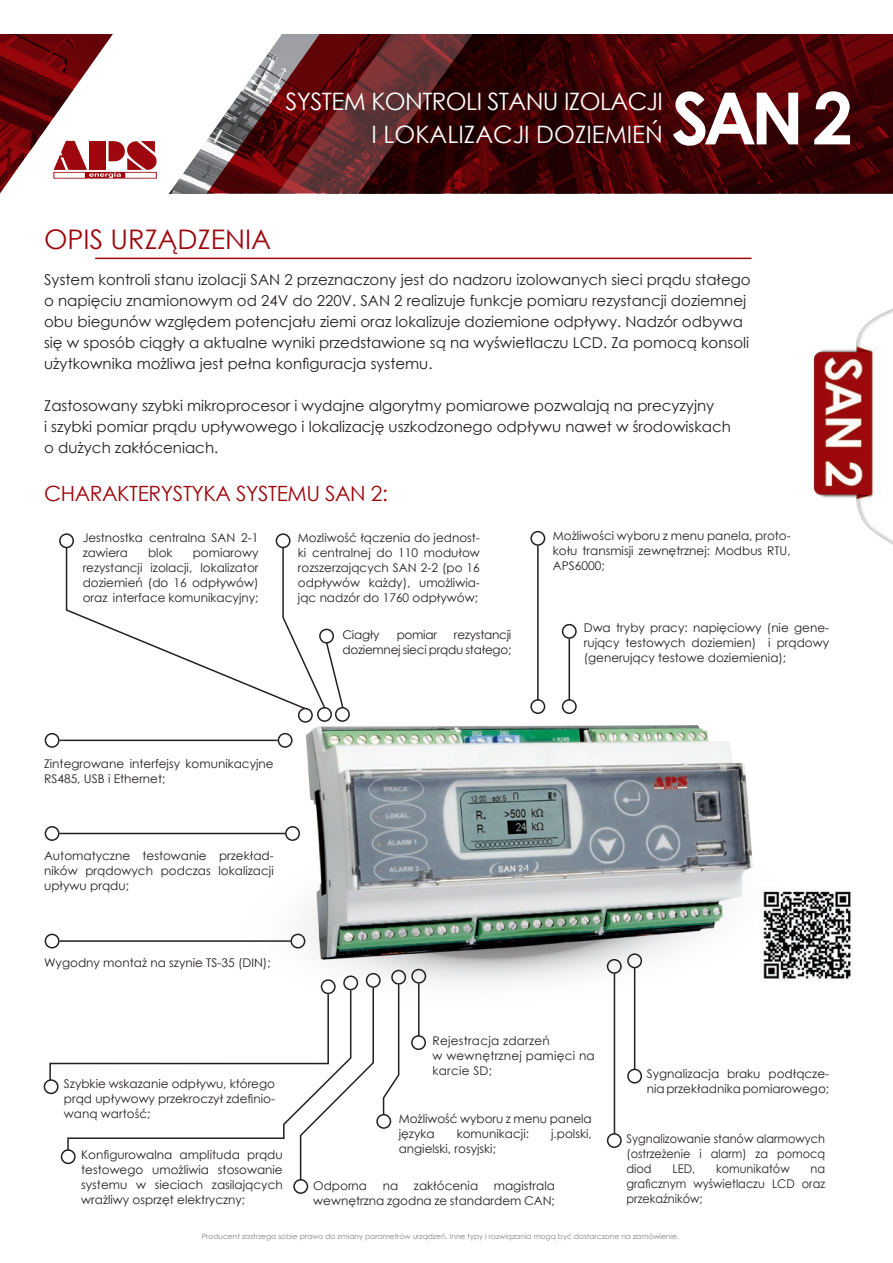
<style>
.page{position:relative;width:893px;height:1263px;background:#fff}
.page>*{position:absolute;margin:0;border:0;box-sizing:border-box;transform-origin:0 0}
.t1{font:700 72px "Century Gothic";color:#fff}
.Nagłówek_duży{font:27px "Century Gothic";color:#9d070d}
.t2{font:24px/33px "Century Gothic";letter-spacing:-.025em;color:#fff;text-align:right}
.t3{font:21px "Century Gothic";letter-spacing:-.02em;color:#9d070d}
.Tekst{font:15px/21px "Century Gothic";color:#231f20}
.Tekst-2{font:12px/15px "Century Gothic";color:#231f20;text-align:justify}
.Tekst-3{font:12px/15px "Century Gothic";color:#231f20;text-align:justify;scale:.94 1}
.Tekst-4{font:12px/15px "Century Gothic";letter-spacing:.02em;color:#231f20}
.Tekst-5{font:12px/15px "Century Gothic";letter-spacing:-.02em;color:#231f20;text-align:right}
.t4{font:7.5px "Century Gothic";color:#808285}
</style>
<div class="page">
<img style="left:120px;top:699px;width:732px;height:340px">
<svg style="left:551px;top:34px;width:342px;height:159px;background:#430205"></svg>
<svg style="left:283px;top:34px;width:268px;height:159px;background:#4b1416"></svg>
<svg style="left:0;top:34px;width:283px;height:160px"></svg>
<svg style="left:0;top:34px;width:157px;height:159px"></svg>
<div style="left:44px;top:1079px;width:15px;height:15px;border:2px solid #231f20;border-radius:50%"></div>
<div style="left:321px;top:979px;width:15px;height:15px;border:2px solid #231f20;border-radius:50%"></div>
<div style="left:343px;top:975px;width:15px;height:15px;border:2px solid #231f20;border-radius:50%"></div>
<div style="left:366px;top:973px;width:15px;height:15px;border:2px solid #231f20;border-radius:50%"></div>
<div style="left:391px;top:970px;width:15px;height:15px;border:2px solid #231f20;border-radius:50%"></div>
<div style="left:411px;top:969px;width:15px;height:15px;border:2px solid #231f20;border-radius:50%"></div>
<div style="left:411px;top:1035px;width:15px;height:15px;border:2px solid #231f20;border-radius:50%"></div>
<svg style="left:382px;top:983px;width:18px;height:133px"></svg>
<div style="left:376px;top:1114px;width:15px;height:15px;border:2px solid #231f20;border-radius:50%"></div>
<div style="left:293px;top:1179px;width:15px;height:15px;border:2px solid #231f20;border-radius:50%"></div>
<div style="left:627px;top:1069px;width:15px;height:14px;border:2px solid #231f20;border-radius:50%"></div>
<div style="left:607px;top:1133px;width:15px;height:15px;border:2px solid #231f20;border-radius:50%"></div>
<div style="left:627px;top:953px;width:15px;height:15px;border:2px solid #231f20;border-radius:50%"></div>
<div style="left:607px;top:959px;width:15px;height:15px;border:2px solid #231f20;border-radius:50%"></div>
<hr style="left:634px;top:968px;width:1px;height:101px;background:#231f20">
<hr style="left:614px;top:973px;width:1px;height:161px;background:#231f20">
<img style="left:813px;top:308px;width:80px;height:237px">
<div style="left:298px;top:708px;width:15px;height:15px;border:2px solid #231f20;border-radius:50%"></div>
<div style="left:317px;top:707px;width:15px;height:15px;border:2px solid #231f20;border-radius:50%"></div>
<div style="left:335px;top:707px;width:15px;height:15px;border:2px solid #231f20;border-radius:50%"></div>
<div style="left:59px;top:533px;width:15px;height:15px;border:2px solid #231f20;border-radius:50%"></div>
<div style="left:276px;top:533px;width:15px;height:15px;border:2px solid #231f20;border-radius:50%"></div>
<div style="left:562px;top:699px;width:15px;height:15px;border:2px solid #231f20;border-radius:50%"></div>
<div style="left:530px;top:699px;width:15px;height:15px;border:2px solid #231f20;border-radius:50%"></div>
<div style="left:530px;top:531px;width:15px;height:15px;border:2px solid #231f20;border-radius:50%"></div>
<div style="left:562px;top:624px;width:15px;height:15px;border:2px solid #231f20;border-radius:50%"></div>
<svg style="left:49px;top:986px;width:326px;height:196px"></svg>
<svg style="left:65px;top:546px;width:280px;height:164px"></svg>
<hr style="left:95px;top:258px;width:657px;height:1px;background:#9d070d">
<hr style="left:418px;top:984px;width:1px;height:52px;background:#231f20">
<hr style="left:568px;top:639px;width:2px;height:62px;background:#231f20">
<hr style="left:537px;top:546px;width:2px;height:155px;background:#231f20">
<div style="left:278px;top:733px;width:15px;height:15px;border:2px solid #231f20;border-radius:50%"></div>
<div style="left:285px;top:826px;width:15px;height:15px;border:2px solid #231f20;border-radius:50%"></div>
<div style="left:290px;top:934px;width:15px;height:14px;border:2px solid #231f20;border-radius:50%"></div>
<div style="left:45px;top:733px;width:15px;height:15px;border:2px solid #231f20;border-radius:50%"></div>
<div style="left:45px;top:826px;width:15px;height:15px;border:2px solid #231f20;border-radius:50%"></div>
<div style="left:45px;top:934px;width:15px;height:14px;border:2px solid #231f20;border-radius:50%"></div>
<hr style="left:60px;top:740px;width:218px;height:1px;background:#231f20">
<hr style="left:60px;top:833px;width:225px;height:1px;background:#231f20">
<hr style="left:60px;top:940px;width:230px;height:2px;background:#231f20">
<p class="t2" style="left:286px;top:85px;width:379px">SYSTEM KONTROLI STANU IZOLACJI<br>I LOKALIZACJI DOZIEMIEŃ</p>
<p class="t1" style="left:671px;top:64px;width:183px">SAN 2</p>
<p class="Nagłówek_duży" style="left:44px;top:220px;width:229px">OPIS URZĄDZENIA</p>
<p class="Tekst" style="left:44px;top:268px;width:708px">System kontroli stanu izolacji SAN 2 przeznaczony jest do nadzoru izolowanych sieci prądu stałego o napięciu znamionowym od 24V do 220V. SAN 2 realizuje funkcje pomiaru rezystancji doziemnej obu biegunów względem potencjału ziemi oraz lokalizuje doziemione odpływy. Nadzór odbywa się w sposób ciągły a aktualne wyniki przedstawione są na wyświetlaczu LCD. Za pomocą konsoli użytkownika możliwa jest pełna konfiguracja systemu.</p>
<p class="Tekst" style="left:44px;top:395px;width:688px">Zastosowany szybki mikroprocesor i wydajne algorytmy pomiarowe pozwalają na precyzyjny<br>i szybki pomiar prądu upływowego i lokalizację uszkodzonego odpływu nawet w środowiskach o dużych zakłóceniach.</p>
<p class="t3" style="left:44px;top:479px;width:345px">CHARAKTERYSTYKA SYSTEMU SAN 2:</p>
<p class="Tekst-2" style="left:83px;top:530px;width:177px">Jestnostka centralna SAN 2-1 zawiera</p>
<p class="Tekst-2" style="left:83px;top:545px;width:177px;text-indent:110px">pomiarowy rezystancji izolacji, lokalizator doziemień (do 16 odpływów) oraz interface komunikacyjny;</p>
<p class="Tekst-2" style="left:148px;top:545px;width:26px">blok</p>
<p class="Tekst-2" style="left:298px;top:530px;width:183px">Mozliwość łączenia do jednost&shy;ki centralnej do 110 modułow rozszerzających SAN 2-2 (po 16 odpływów każdy), umożliwia&shy;jąc nadzór do 1760 odpływów;</p>
<p class="Tekst-5" style="left:342px;top:627px;width:170px">rezystancji<br>doziemnej sieci prądu stałego;</p>
<p class="Tekst-2" style="left:342px;top:627px;width:39px">Ciagły</p>
<p class="Tekst-2" style="left:397px;top:627px;width:42px">pomiar</p>
<p class="Tekst-2" style="left:553px;top:528px;width:239px">Możliwości wyboru z menu panela, proto&shy;kołu transmisji zewnętrznej: Modbus RTU, APS6000;</p>
<p class="Tekst-2" style="left:584px;top:619px;width:247px">Dwa tryby pracy: napięciowy (nie gene&shy;rujący testowych doziemien) i prądowy (generujący testowe doziemienia);</p>
<p class="Tekst-2" style="left:44px;top:756px;width:231px">Zintegrowane interfejsy komunikacyjne<br>RS485, USB i Ethernet;</p>
<p class="Tekst-2" style="left:44px;top:848px;width:231px">Automatyczne testowanie przekład&shy;ników prądowych podczas lokalizacji upływu prądu;</p>
<p class="Tekst-2" style="left:44px;top:955px;width:228px">Wygodny montaż na szynie TS-35 (DIN);</p>
<p class="Tekst-2" style="left:64px;top:1076px;width:213px">Szybkie wskazanie odpływu, którego prąd upływowy przekroczył zdefinio&shy;waną wartość;</p>
<p class="Tekst-2" style="left:81px;top:1147px;width:203px">Konfigurowalna amplituda prądu testowego umożliwia stosowanie systemu w sieciach zasilających wrażliwy osprzęt elektryczny;</p>
<p class="Tekst-4" style="left:433px;top:1033px;width:164px">Rejestracja zdarzeń<br>w wewnętrznej pamięci na karcie SD;</p>
<p class="Tekst-2" style="left:399px;top:1111px;width:195px">Możliwość wyboru z menu panela języka</p>
<p class="Tekst-2" style="left:457px;top:1126px;width:74px">komunikacji:</p>
<p class="Tekst-2" style="left:551px;top:1126px;width:42px">j.polski,</p>
<p class="Tekst-2" style="left:399px;top:1141px;width:99px">angielski, rosyjski;</p>
<p class="Tekst-2" style="left:313px;top:1177px;width:55px">Odporna</p>
<p class="Tekst-2" style="left:383px;top:1177px;width:17px">na</p>
<p class="Tekst-2" style="left:414px;top:1177px;width:66px">zakłócenia</p>
<p class="Tekst-2" style="left:313px;top:1177px;width:243px;text-align:right">magistrala<br>wewnętrzna zgodna ze standardem CAN;</p>
<p class="Tekst-2" style="left:647px;top:1066px;width:184px">Sygnalizacja braku podłącze&shy;nia przekładnika pomiarowego;</p>
<p class="Tekst-3" style="left:627px;top:1131px;width:213px">Sygnalizowanie stanów alarmowych (ostrzeżenie i alarm) za pomocą diod</p>
<p class="Tekst-3" style="left:672px;top:1161px;width:26px">LED,</p>
<p class="Tekst-3" style="left:716px;top:1161px;width:80px">komunikatów</p>
<p class="Tekst-3" style="left:627px;top:1161px;width:213px;text-indent:184px">na graficznym wyświetlaczu LCD oraz przekaźników;</p>
<p class="t4" style="left:202px;top:1231px;width:479px">Producent zastrzega sobie prawo do zmiany parametrów urządzeń. Inne typy i rozwiązania mogą być dostarczone na zamówienie.</p>
</div>
